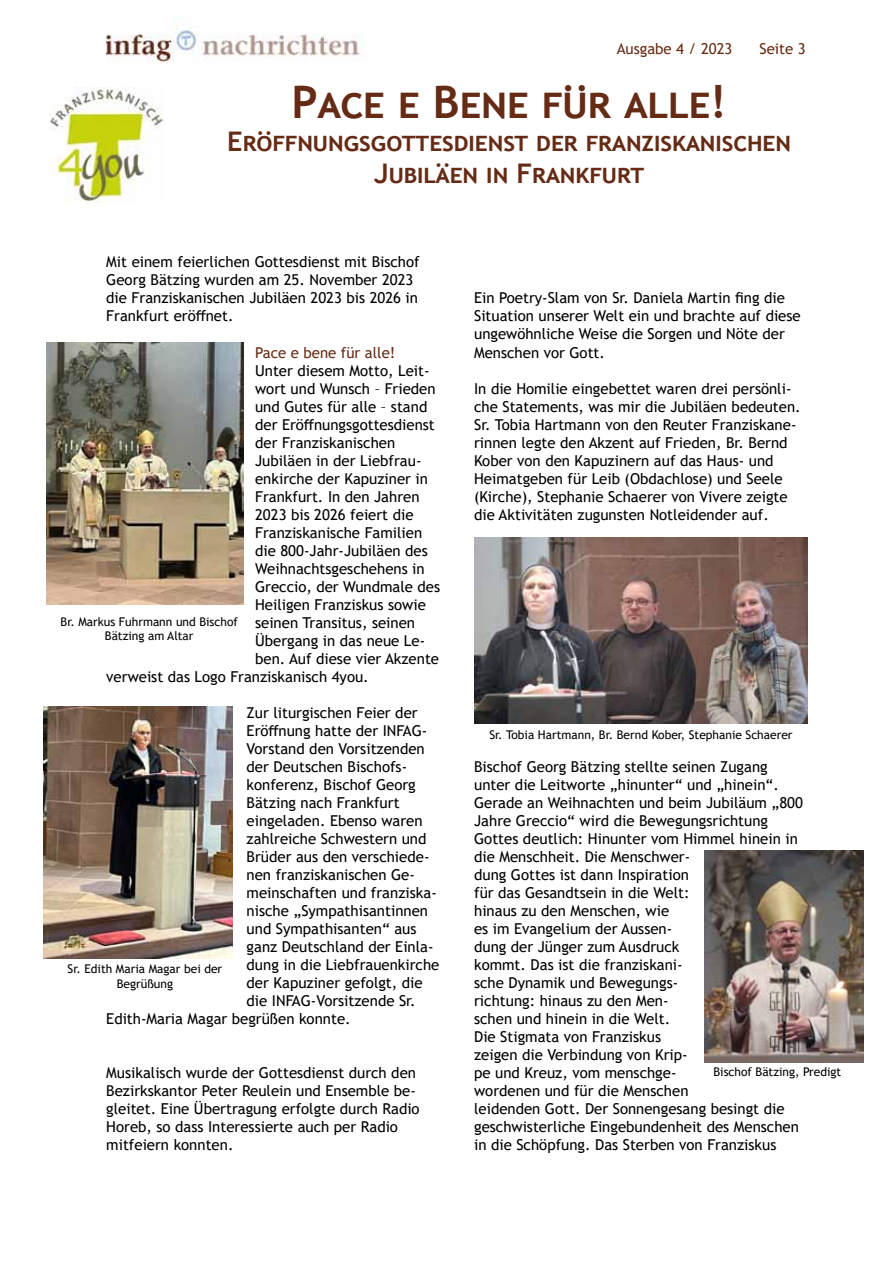
<style>
.page{position:relative;width:893px;height:1263px;background:#fff}
.page>*{position:absolute;margin:0;border:0;box-sizing:border-box;transform-origin:0 0}
.t1{font:700 45px "Trebuchet MS";color:#662b15}
.t2{font:700 27px/32.4px "Trebuchet MS";color:#662b15;text-align:center}
.t3{font:15px/18px "Trebuchet MS";color:#000}
.t4{font:15px "Trebuchet MS";color:#662b15}
.t5{font:12px/14.4px "Trebuchet MS";color:#000;text-align:center}
</style>
<div class="page">
<img style="left:106px;top:29px;width:258px;height:33px">
<img style="left:47px;top:342px;width:197px;height:262px">
<img style="left:43px;top:706px;width:189px;height:252px">
<img style="left:704px;top:850px;width:159px;height:212px">
<img style="left:474px;top:537px;width:334px;height:186px">
<img style="left:50px;top:88px;width:113px;height:115px">
<p class="t4" style="left:617px;top:39px;width:117px">Ausgabe 4 / 2023</p>
<p class="t4" style="left:759px;top:39px;width:48px">Seite 3</p>
<h1 class="t1" style="left:291px;top:74px;width:437px">Pace e Bene für alle!</h1>
<h2 class="t2" style="left:227px;top:125px;width:565px">Eröffnungsgottesdienst der franziskanischen<br>Jubiläen in Frankfurt</h2>
<p class="t3" style="left:106px;top:253px;width:315px">Mit einem feierlichen Gottesdienst mit Bischof Georg Bätzing wurden am 25. November 2023 die Franziskanischen Jubiläen 2023 bis 2026 in Frankfurt eröffnet.</p>
<p class="t4" style="left:255px;top:343px;width:142px">Pace e bene für alle!</p>
<p class="t3" style="left:255px;top:361px;width:176px">Unter diesem Motto, Leit-</p>
<p class="t3" style="left:255px;top:379px;width:182px">wort und Wunsch – Frieden</p>
<p class="t3" style="left:255px;top:397px;width:174px">und Gutes für alle – stand</p>
<p class="t3" style="left:255px;top:415px;width:181px">der Eröffnungsgottesdienst</p>
<p class="t3" style="left:255px;top:433px;width:142px">der Franziskanischen</p>
<p class="t3" style="left:255px;top:451px;width:168px">Jubiläen in der Liebfrau-</p>
<p class="t3" style="left:255px;top:469px;width:174px">enkirche der Kapuziner in</p>
<p class="t3" style="left:255px;top:487px;width:166px">Frankfurt. In den Jahren</p>
<p class="t3" style="left:255px;top:505px;width:160px">2023 bis 2026 feiert die</p>
<p class="t3" style="left:255px;top:523px;width:169px">Franziskanische Familien</p>
<p class="t3" style="left:255px;top:541px;width:174px">die 800-Jahr-Jubiläen des</p>
<p class="t3" style="left:255px;top:559px;width:171px">Weihnachtsgeschehens in</p>
<p class="t3" style="left:255px;top:577px;width:186px">Greccio, der Wundmale des</p>
<p class="t3" style="left:255px;top:595px;width:172px">Heiligen Franziskus sowie</p>
<p class="t3" style="left:255px;top:613px;width:162px">seinen Transitus, seinen</p>
<p class="t3" style="left:255px;top:631px;width:172px">Übergang in das neue Le-</p>
<p class="t3" style="left:255px;top:649px;width:185px">ben. Auf diese vier Akzente</p>
<p class="t3" style="left:106px;top:667px;width:264px">verweist das Logo Franziskanisch 4you.</p>
<p class="t3" style="left:247px;top:703px;width:173px">Zur liturgischen Feier der</p>
<p class="t3" style="left:247px;top:721px;width:182px">Eröffnung hatte der INFAG-</p>
<p class="t3" style="left:247px;top:739px;width:180px">Vorstand den Vorsitzenden</p>
<p class="t3" style="left:247px;top:757px;width:162px">der Deutschen Bischofs-</p>
<p class="t3" style="left:247px;top:775px;width:171px">konferenz, Bischof Georg</p>
<p class="t3" style="left:247px;top:793px;width:154px">Bätzing nach Frankfurt</p>
<p class="t3" style="left:247px;top:811px;width:178px">eingeladen. Ebenso waren</p>
<p class="t3" style="left:247px;top:829px;width:181px">zahlreiche Schwestern und</p>
<p class="t3" style="left:247px;top:847px;width:184px">Brüder aus den verschiede-</p>
<p class="t3" style="left:247px;top:865px;width:170px">nen franziskanischen Ge-</p>
<p class="t3" style="left:247px;top:883px;width:192px">meinschaften und franziska-</p>
<p class="t3" style="left:247px;top:901px;width:183px">nische „Sympathisantinnen</p>
<p class="t3" style="left:247px;top:919px;width:171px">und Sympathisanten“ aus</p>
<p class="t3" style="left:247px;top:937px;width:189px">ganz Deutschland der Einla-</p>
<p class="t3" style="left:247px;top:955px;width:194px">dung in die Liebfrauenkirche</p>
<p class="t3" style="left:247px;top:973px;width:178px">der Kapuziner gefolgt, die</p>
<p class="t3" style="left:247px;top:991px;width:170px">die INFAG-Vorsitzende Sr.</p>
<p class="t3" style="left:106px;top:1009px;width:246px">Edith-Maria Magar begrüßen konnte.</p>
<p class="t3" style="left:106px;top:1063px;width:315px">Musikalisch wurde der Gottesdienst durch den Bezirkskantor Peter Reulein und Ensemble be&shy;gleitet. Eine Übertragung erfolgte durch Radio Horeb, so dass Interessierte auch per Radio mitfeiern konnten.</p>
<p class="t5" style="left:61px;top:614px;width:179px">Br. Markus Fuhrmann und Bischof<br>Bätzing am Altar</p>
<p class="t5" style="left:68px;top:962px;width:156px">Sr. Edith Maria Magar bei der<br>Begrüßung</p>
<p class="t3" style="left:474px;top:289px;width:328px">Ein Poetry-Slam von Sr. Daniela Martin fing die Situation unserer Welt ein und brachte auf diese ungewöhnliche Weise die Sorgen und Nöte der Menschen vor Gott.</p>
<p class="t3" style="left:474px;top:379px;width:328px">In die Homilie eingebettet waren drei persönli&shy;che Statements, was mir die Jubiläen bedeuten.<br>Sr. Tobia Hartmann von den Reuter Franziskane&shy;rinnen legte den Akzent auf Frieden, Br. Bernd Kober von den Kapuzinern auf das Haus- und Heimatgeben für Leib (Obdachlose) und Seele (Kirche), Stephanie Schaerer von Vivere zeigte die Aktivitäten zugunsten Notleidender auf.</p>
<p class="t5" style="left:489px;top:727px;width:305px">Sr. Tobia Hartmann, Br. Bernd Kober, Stephanie Schaerer</p>
<p class="t3" style="left:474px;top:757px;width:330px">Bischof Georg Bätzing stellte seinen Zugang unter die Leitworte „hinunter“ und „hinein“.<br>Gerade an Weihnachten und beim Jubiläum „800<br>Jahre Greccio“ wird die Bewegungsrichtung Gottes deutlich: Hinunter vom Himmel hinein in die Menschheit. Die Menschwer-<br>dung Gottes ist dann Inspiration<br>für das Gesandtsein in die Welt:<br>hinaus zu den Menschen, wie<br>es im Evangelium der Aussen-<br>dung der Jünger zum Ausdruck<br>kommt. Das ist die franziskani-<br>sche Dynamik und Bewegungs-<br>richtung: hinaus zu den Men-<br>schen und hinein in die Welt.<br>Die Stigmata von Franziskus<br>zeigen die Verbindung von Krip-<br>pe und Kreuz, vom menschge-<br>wordenen und für die Menschen<br>leidenden Gott. Der Sonnengesang besingt die geschwisterliche Eingebundenheit des Menschen in die Schöpfung. Das Sterben von Franziskus</p>
<p class="t5" style="left:713px;top:1064px;width:129px">Bischof Bätzing, Predigt</p>
</div>
